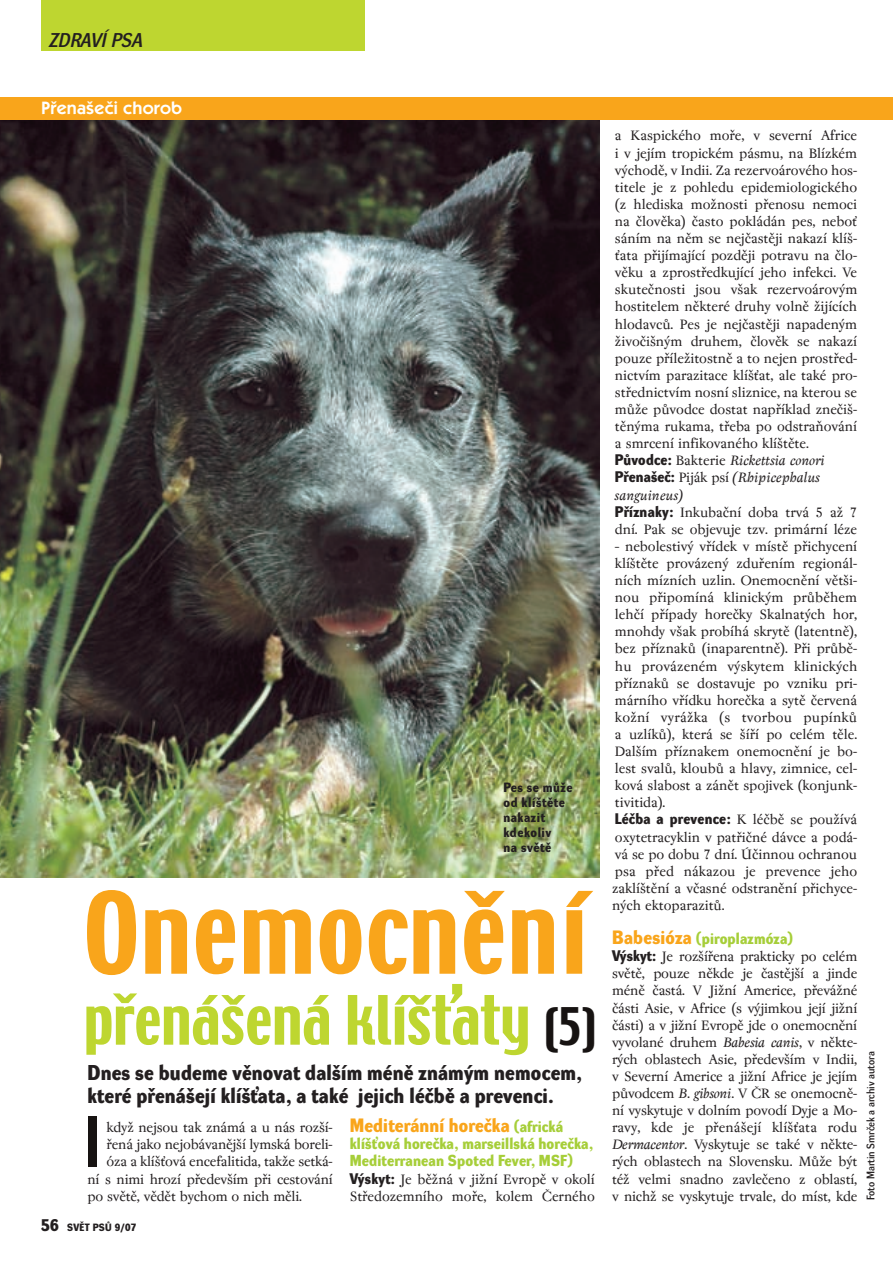
<style>
.page{position:relative;width:893px;height:1263px;background:#fff}
.page>*{position:absolute;margin:0;border:0;box-sizing:border-box;transform-origin:0 0}
.t1{font:100.5px "Techno CE";letter-spacing:.02em;color:#f9a51b}
.t2{font:70.5px "Dynamo DD";color:#171312}
.t3{font:60.3px "Techno CE";color:#bed630}
.t4{font:21px/23px "Dynamo DB";letter-spacing:.01em;color:#231f20}
.t5{font:19.5px "Dynamo D Italic D";letter-spacing:.01em;color:#231f20}
.t6{font:18.9px "Dynamo DB";letter-spacing:.01em;color:#f9a51b}
.t7{font:600 18px "Itc Kabel CE";letter-spacing:.01em;color:#fff}
.t8{font:15.6px/17.1px "Dynamo DB";letter-spacing:.01em;color:#a6ce39}
.t9{font:15px/17.1px "Regent";letter-spacing:-.005em;color:#231f20;text-align:justify}
.t10{font:15px "Dynamo DB";letter-spacing:.02em;color:#231f20}
.t11{font:13.2px/14.9px "Dynamo DB";letter-spacing:.045em;color:#231f20}
.t12{font:10.8px "Dynamo DD";color:#231f20}
.t13{font:10.35px "Dynamo DB";letter-spacing:.03em;color:#231f20}
.s1{font-size:46.05px;color:#171312}
.s2{font-size:15.6px;color:#a6ce39}
.s3{font-family:"Dynamo DB"}
.s4{font-size:16.5px}
.s5{font-style:italic}
.s6{font-family:"Regent"}
.s7{font-size:18.9px;color:#f9a51b}
</style>
<div class="page">
<img style="left:0;top:0;width:893px;height:878px">
<h3 class="t5" style="left:49px;top:32px;width:95px">ZDRAVÍ PSA</h3>
<p class="t7" style="left:41px;top:101px;width:142px">Pfiena‰eãi chorob</p>
<p class="t11" style="left:503px;top:781px;width:71px">Pes se mÛÏe od klí‰tûte nakazit kdekoliv<br>na svûtû</p>
<h1 class="t1" style="left:84px;top:891px;width:504px">Onemocnění</h1>
<h3 class="t3" style="left:84px;top:995px;width:514px">přenášená klíšťaty <span class="s1">(5)</span></h3>
<h3 class="t4" style="left:87px;top:1063px;width:496px">Dnes se budeme vûnovat dal‰ím ménû znám˘m nemocem, které pfiená‰ejí klí‰Èata, a také jejich léãbû a prevenci.</h3>
<h2 class="t2" style="left:83px;top:1115px;width:19px">I</h2>
<p class="t6" style="left:350px;top:1118px;width:215px">Mediteránní horeãka <span class="s2">(africká</span></p>
<p class="t8" style="left:350px;top:1137px;width:245px">klí‰Èová horeãka, marseillská horeãka,<br>Mediterranean Spoted Fever, MSF)</p>
<p class="t9" style="left:350px;top:1171px;width:247px"><span class="s3">V˘skyt:</span> Je bûÏná v jiÏní Evropû v okolí<br>Stfiedozemního mofie, kolem âerného</p>
<p class="t9" style="left:107px;top:1120px;width:228px">kdyÏ nejsou tak známá a u nás roz‰í-</p>
<p class="t9" style="left:107px;top:1137px;width:227px">fiená jako nejobávanûj‰í lymská boreli-</p>
<p class="t9" style="left:107px;top:1154px;width:227px">óza a klí‰Èová encefalitida, takÏe setká-</p>
<p class="t9" style="left:87px;top:1171px;width:247px">ní s nimi hrozí pfiedev‰ím pfii cestování</p>
<p class="t9" style="left:87px;top:1189px;width:216px">po svûtû, vûdût bychom o nich mûli.</p>
<p class="t13" style="left:41px;top:1223px;width:97px"><span class="s4">56</span> SVùT PSÒ 9/07</p>
<p class="t9" style="left:615px;top:128px;width:244px;text-align:left">a Kaspického mofie, v severní Africe i v jejím tropickém pásmu, na Blízkém v˘chodû, v Indii. Za rezervoárového hos&shy;titele je z pohledu epidemiologického (z hlediska moÏnosti pfienosu nemoci na ãlovûka) ãasto pokládán pes, neboÈ sáním na nûm se nejãastûji nakazí klí‰- Èata pfiijímající pozdûji potravu na ãlo&shy;vûku a zprostfiedkující jeho infekci. Ve skuteãnosti jsou v‰ak rezervoárov˘m hostitelem nûkteré druhy volnû Ïijících hlodavcÛ. Pes je nejãastûji napaden˘m Ïivoãi‰n˘m druhem, ãlovûk se nakazí pouze pfiíleÏitostnû a to nejen prostfied&shy;nictvím parazitace klí‰Èat, ale také pro&shy;stfiednictvím nosní sliznice, na kterou se mÛÏe pÛvodce dostat napfiíklad zneãi‰- tûn˘ma rukama, tfieba po odstraÀování a smrcení infikovaného klí‰tûte.<br><span class="s3">PÛvodce:</span> Bakterie <span class="s5">Rickettsia conori </span><span class="s3">Pfiena‰eã:</span> Piják psí <span class="s5">(Rhipicephalus sanguineus)<br></span><span class="s3">Pfiíznaky:</span> Inkubaãní doba trvá 5 aÏ 7 dní. Pak se objevuje tzv. primární léze</p>
<p class="t9" style="left:615px;top:539px;width:244px">– nebolestiv˘ vfiídek v místû pfiichycení klí‰tûte provázen˘ zdufiením regionál&shy;ních mízních uzlin. Onemocnûní vût‰i&shy;nou pfiipomíná klinick˘m prÛbûhem lehãí pfiípady horeãky Skalnat˘ch hor, mnohdy v‰ak probíhá skrytû (latentnû), bez pfiíznakÛ (inaparentnû). Pfii prÛbû&shy;hu provázeném v˘skytem klinick˘ch pfiíznakÛ se dostavuje po vzniku pri&shy;márního vfiídku horeãka a sytû ãervená koÏní vyráÏka (s tvorbou pupínkÛ a uzlíkÛ), která se ‰ífií po celém tûle.<br>Dal‰ím pfiíznakem onemocnûní je bo&shy;lest svalÛ, kloubÛ a hlavy, zimnice, cel&shy;ková slabost a zánût spojivek (konjunk&shy;tivitida).</p>
<p class="t10" style="left:615px;top:813px;width:244px">Léãba a prevence: <span class="s6">K léãbû se pouÏívá</span></p>
<p class="t9" style="left:612px;top:829px;width:247px">oxytetracyklin v patfiiãné dávce a podá&shy;vá se po dobu 7 dní. Úãinnou ochranou psa pfied nákazou je prevence jeho zaklí‰tûní a vãasné odstranûní pfiichyce&shy;n˘ch ektoparazitÛ.</p>
<p class="t8" style="left:612px;top:931px;width:182px"><span class="s7">Babesióza</span> (piroplazmóza)</p>
<p class="t9" style="left:612px;top:949px;width:247px"><span class="s3">V˘skyt:</span> Je roz‰ífiena prakticky po celém svûtû, pouze nûkde je ãastûj‰í a jinde ménû ãastá. V JiÏní Americe, pfieváÏné ãásti Asie, v Africe (s v˘jimkou její jiÏní ãásti) a v jiÏní Evropû jde o onemocnûní vyvolané druhem <span class="s5">Babesia canis</span>, v nûkte&shy;r˘ch oblastech Asie, pfiedev‰ím v Indii, v Severní Americe a jiÏní Africe je jejím pÛvodcem <span class="s5">B. gibsoni</span>. V âR se onemocnû&shy;ní vyskytuje v dolním povodí Dyje a Mo&shy;ravy, kde je pfiená‰ejí klí‰Èata rodu <span class="s5">Dermacentor</span>. Vyskytuje se také v nûkte&shy;r˘ch oblastech na Slovensku. MÛÏe b˘t téÏ velmi snadno zavleãeno z oblastí, v nichÏ se vyskytuje trvale, do míst, kde</p>
<p class="t12" style="left:866px;top:1200px;width:150px;rotate:-90deg">Foto Martin Smrãek a archiv autora</p>
</div>
